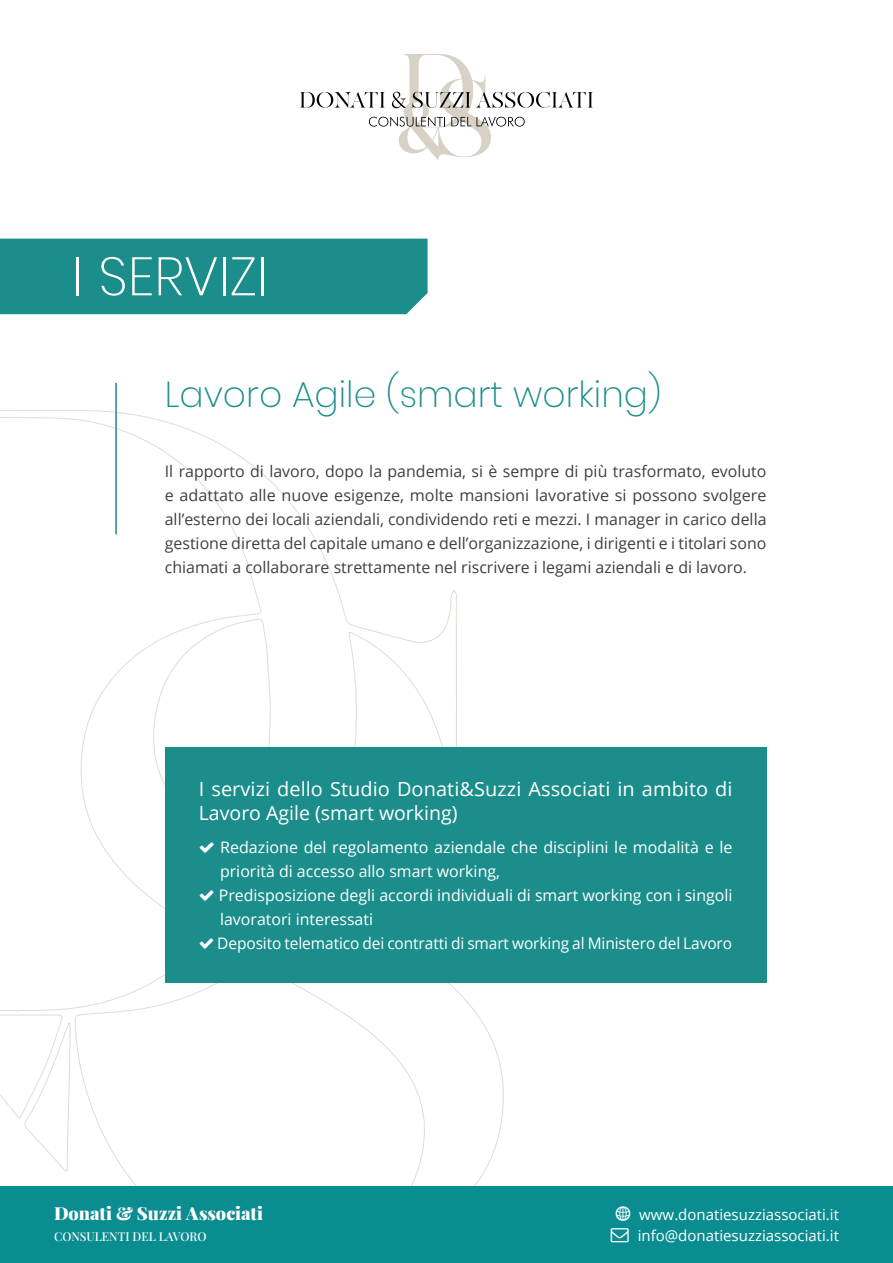
<style>
.page{position:relative;width:893px;height:1263px;background:#fff}
.page>*{position:absolute;margin:0;border:0;box-sizing:border-box;transform-origin:0 0}
.t1{font:200 54px "Poppins";color:#fff}
.t2{font:200 36px "Poppins";color:#1b8e8c}
.t3{font:19.5px/24px "Open Sans";letter-spacing:.005em;color:#fff}
.t4{font:900 18px "Playfair Display";color:#fff}
.t5{font:15.9px/24px "Open Sans";color:#3d4043;text-align:justify}
.t6{font:15.9px/24px "Open Sans";color:#fff}
.t7{font:15px/21px "Open Sans";color:#fff}
.t8{font:500 12px "Playfair Display";color:#fff}
</style>
<div class="page">
<svg style="left:0;top:410px;width:503px;height:776px"></svg>
<div style="left:0;top:1186px;width:893px;height:77px;background:#0a8d91"></div>
<svg style="left:300px;top:54px;width:293px;height:106px"></svg>
<div style="left:0;top:239px;width:428px;height:75px;background:#1b8e8c"></div>
<hr style="left:115px;top:383px;width:2px;height:151px;background:#1b8e8c">
<div style="left:165px;top:747px;width:601px;height:236px;background:#1b8e8c"></div>
<h1 class="t1" style="left:72px;top:245px;width:197px">I SERVIZI</h1>
<h2 class="t2" style="left:165px;top:373px;width:498px">Lavoro Agile (smart working)</h2>
<p class="t5" style="left:165px;top:459px;width:603px">Il rapporto di lavoro, dopo la pandemia, si è sempre di più trasformato, evoluto e adattato alle nuove esigenze, molte mansioni lavorative si possono svolgere all’esterno dei locali aziendali, condividendo reti e mezzi. I manager in carico della gestione diretta del capitale umano e dell’organizzazione, i dirigenti e i titolari sono chiamati a collaborare strettamente nel riscrivere i legami aziendali e di lavoro.</p>
<p class="t3" style="left:199px;top:777px;width:535px">I servizi dello Studio Donati&amp;Suzzi Associati in ambito di<br>Lavoro Agile (smart working)</p>
<p class="t6" style="left:217px;top:835px;width:517px">Redazione del regolamento aziendale che disciplini le modalità e le priorità di accesso allo smart working,<br>Predisposizione degli accordi individuali di smart working con i singoli lavoratori interessati<br>Deposito telematico dei contratti di smart working al Ministero del Lavoro</p>
<p class="t4" style="left:54px;top:1199px;width:211px">Donati &amp; Suzzi Associati</p>
<p class="t8" style="left:54px;top:1227px;width:154px">CONSULENTI DEL LAVORO</p>
<p class="t7" style="left:638px;top:1204px;width:203px">www.donatiesuzziassociati.it info@donatiesuzziassociati.it</p>
</div>
